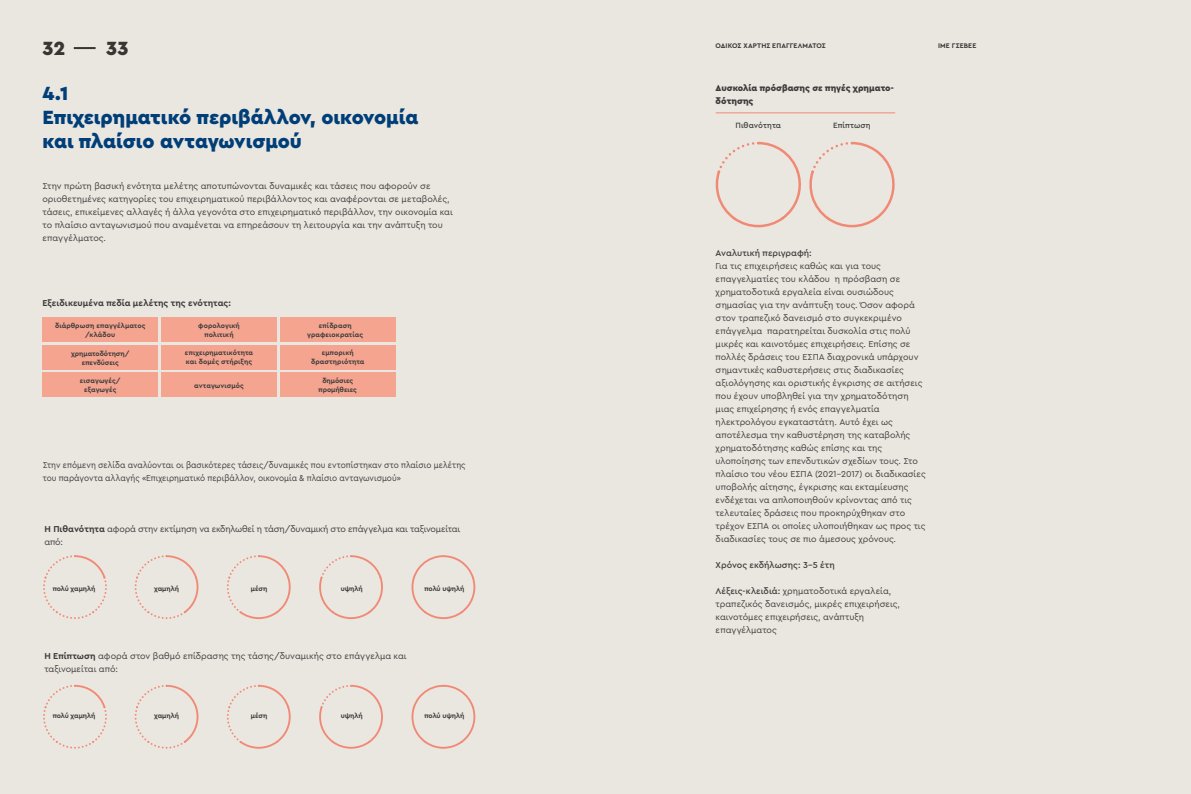
<style>
.page{position:relative;width:1191px;height:794px;background:#eae6e0}
.page>*{position:absolute;margin:0;border:0;box-sizing:border-box;transform-origin:0 0}
.t1{font:900 20px/24px "Cera Pro";color:#003e78}
.t2{font:900 20px "Cera Pro";color:#3c3c3b}
.t3{font:9px/13px "Cera Pro";color:#3c3c3b}
.t4{font:9px/13px "Cera Pro";color:#3c3c3b;scale:.93 1}
.t5{font:9px/13px "Cera Pro";letter-spacing:-.02em;color:#3c3c3b}
.t6{font:500 9px "Cera Pro";letter-spacing:.005em;color:#3c3c3b}
.t7{font:900 9px/13px "Cera Pro";color:#3c3c3b}
.t8{font:700 9px "Cera Pro";letter-spacing:.005em;color:#3c3c3b}
.t9{font:500 8px "Cera Pro";letter-spacing:.005em;color:#3c3c3b}
.t10{font:700 7px/9px "Cera Pro";letter-spacing:.005em;color:#3c3c3b;text-align:center}
.s1{font-weight:700}
.s2{font-weight:500}
</style>
<div class="page">
<div style="left:43px;top:317px;width:115px;height:24px;background:#f5a490"></div>
<div style="left:43px;top:345px;width:115px;height:24px;background:#f5a490"></div>
<div style="left:43px;top:373px;width:115px;height:24px;background:#f5a490"></div>
<div style="left:161px;top:317px;width:116px;height:24px;background:#f5a490"></div>
<div style="left:161px;top:345px;width:116px;height:24px;background:#f5a490"></div>
<div style="left:161px;top:373px;width:116px;height:24px;background:#f5a490"></div>
<div style="left:280px;top:317px;width:115px;height:24px;background:#f5a490"></div>
<div style="left:280px;top:345px;width:115px;height:24px;background:#f5a490"></div>
<div style="left:280px;top:373px;width:115px;height:24px;background:#f5a490"></div>
<hr style="left:715px;top:112px;width:180px;height:1px;background:#f18a75">
<svg style="left:43px;top:555px;width:64px;height:64px"></svg>
<svg style="left:135px;top:555px;width:64px;height:64px"></svg>
<svg style="left:227px;top:555px;width:64px;height:64px"></svg>
<svg style="left:319px;top:555px;width:64px;height:64px"></svg>
<svg style="left:411px;top:555px;width:65px;height:64px"></svg>
<svg style="left:43px;top:685px;width:64px;height:63px"></svg>
<svg style="left:135px;top:685px;width:64px;height:63px"></svg>
<svg style="left:227px;top:685px;width:64px;height:63px"></svg>
<svg style="left:319px;top:685px;width:64px;height:63px"></svg>
<svg style="left:411px;top:685px;width:65px;height:63px"></svg>
<svg style="left:715px;top:142px;width:180px;height:85px"></svg>
<h1 class="t2" style="left:43px;top:35px;width:24px">32</h1>
<h1 class="t2" style="left:106px;top:35px;width:24px">33</h1>
<h1 class="t1" style="left:43px;top:80px;width:377px">4.1<br>Επιχειρηματικό περιβάλλον, οικονομία και πλαίσιο ανταγωνισμού</h1>
<p class="t3" style="left:43px;top:179px;width:412px">Στην πρώτη βασική ενότητα μελέτης αποτυπώνονται δυναμικές και τάσεις που αφορούν σε οριοθετημένες κατηγορίες του επιχειρηματικού περιβάλλοντος και αναφέρονται σε μεταβολές, τάσεις, επικείμενες αλλαγές ή άλλα γεγονότα στο επιχειρηματικό περιβάλλον, την οικονομία και το πλαίσιο ανταγωνισμού που αναμένεται να επηρεάσουν τη λειτουργία και την ανάπτυξη του επαγγέλματος.</p>
<p class="t8" style="left:43px;top:297px;width:190px">Εξειδικευμένα πεδία μελέτης της ενότητας:</p>
<p class="t10" style="left:55px;top:320px;width:92px">διάρθρωση επαγγέλματος /κλάδου</p>
<p class="t10" style="left:198px;top:320px;width:43px">φορολογική πολιτική</p>
<p class="t10" style="left:307px;top:320px;width:57px">επίδραση γραφειοκρατίας</p>
<p class="t10" style="left:71px;top:348px;width:60px">χρηματοδότηση/ επενδύσεις</p>
<p class="t10" style="left:185px;top:348px;width:70px;text-align:left">επιχειρηματικότητα και δομές στήριξης</p>
<p class="t10" style="left:311px;top:348px;width:55px">εμπορική δραστηριότητα</p>
<p class="t10" style="left:80px;top:376px;width:42px">εισαγωγές/ εξαγωγές</p>
<p class="t10" style="left:194px;top:380px;width:51px">ανταγωνισμός</p>
<p class="t10" style="left:319px;top:376px;width:40px">δημόσιες προμήθειες</p>
<p class="t4" style="left:43px;top:458px;width:456px">Στην επόμενη σελίδα αναλύονται οι βασικότερες τάσεις/δυναμικές που εντοπίστηκαν στο πλαίσιο μελέτης του παράγοντα αλλαγής «Επιχειρηματικό περιβάλλον, οικονομία &amp; πλαίσιο ανταγωνισμού»</p>
<p class="t5" style="left:44px;top:522px;width:417px"><span class="s1">Η Πιθανότητα</span> αφορά στην εκτίμηση να εκδηλωθεί η τάση/δυναμική στο επάγγελμα και ταξινομείται από:</p>
<p class="t10" style="left:53px;top:584px;width:44px">πολύ χαμηλή</p>
<p class="t10" style="left:154px;top:584px;width:26px">χαμηλή</p>
<p class="t10" style="left:251px;top:584px;width:18px">μέση</p>
<p class="t10" style="left:341px;top:584px;width:24px">υψηλή</p>
<p class="t10" style="left:424px;top:584px;width:41px">πολύ υψηλή</p>
<p class="t3" style="left:44px;top:649px;width:364px"><span class="s1">Η Επίπτωση</span> αφορά στον βαθμό επίδρασης της τάσης/δυναμικής στο επάγγελμα και ταξινομείται από:</p>
<p class="t10" style="left:53px;top:711px;width:44px">πολύ χαμηλή</p>
<p class="t10" style="left:154px;top:711px;width:26px">χαμηλή</p>
<p class="t10" style="left:251px;top:711px;width:18px">μέση</p>
<p class="t10" style="left:341px;top:711px;width:24px">υψηλή</p>
<p class="t10" style="left:424px;top:711px;width:41px">πολύ υψηλή</p>
<p class="t10" style="left:715px;top:41px;width:112px">ΟΔΙΚΟΣ ΧΑΡΤΗΣ ΕΠΑΓΓΕΛΜΑΤΟΣ</p>
<p class="t10" style="left:938px;top:41px;width:40px">ΙΜΕ ΓΣΕΒΕΕ</p>
<p class="t7" style="left:715px;top:81px;width:180px">Δυσκολία πρόσβασης σε πηγές χρηματο&shy;δότησης</p>
<p class="t9" style="left:735px;top:120px;width:47px">Πιθανότητα</p>
<p class="t9" style="left:833px;top:120px;width:39px">Επίπτωση</p>
<p class="t6" style="left:715px;top:247px;width:97px">Αναλυτική περιγραφή:</p>
<p class="t3" style="left:715px;top:259px;width:212px">Για τις επιχειρήσεις καθώς και για τους επαγγελματίες του κλάδου η πρόσβαση σε χρηματοδοτικά εργαλεία είναι ουσιώδους σημασίας για την ανάπτυξη τους. Όσον αφορά στον τραπεζικό δανεισμό στο συγκεκριμένο επάγγελμα παρατηρείται δυσκολία στις πολύ μικρές και καινοτόμες επιχειρήσεις. Επίσης σε πολλές δράσεις του ΕΣΠΑ διαχρονικά υπάρχουν σημαντικές καθυστερήσεις στις διαδικασίες αξιολόγησης και οριστικής έγκρισης σε αιτήσεις που έχουν υποβληθεί για την χρηματοδότηση μιας επιχείρησης ή ενός επαγγελματία ηλεκτρολόγου εγκαταστάτη. Αυτό έχει ως αποτέλεσμα την καθυστέρηση της καταβολής χρηματοδότησης καθώς επίσης και της υλοποίησης των επενδυτικών σχεδίων τους. Στο πλαίσιο του νέου ΕΣΠΑ (2021-2017) οι διαδικασίες υποβολής αίτησης, έγκρισης και εκταμίευσης ενδέχεται να απλοποιηθούν κρίνοντας από τις τελευταίες δράσεις που προκηρύχθηκαν στο τρέχον ΕΣΠΑ οι οποίες υλοποιήθηκαν ως προς τις διαδικασίες τους σε πιο άμεσους χρόνους.</p>
<p class="t6" style="left:715px;top:558px;width:121px">Χρόνος εκδήλωσης: 3-5 έτη</p>
<p class="t3" style="left:715px;top:584px;width:186px"><span class="s2">Λέξεις-κλειδιά:</span> χρηματοδοτικά εργαλεία, τραπεζικός δανεισμός, μικρές επιχειρήσεις, καινοτόμες επιχειρήσεις, ανάπτυξη επαγγέλματος</p>
</div>
